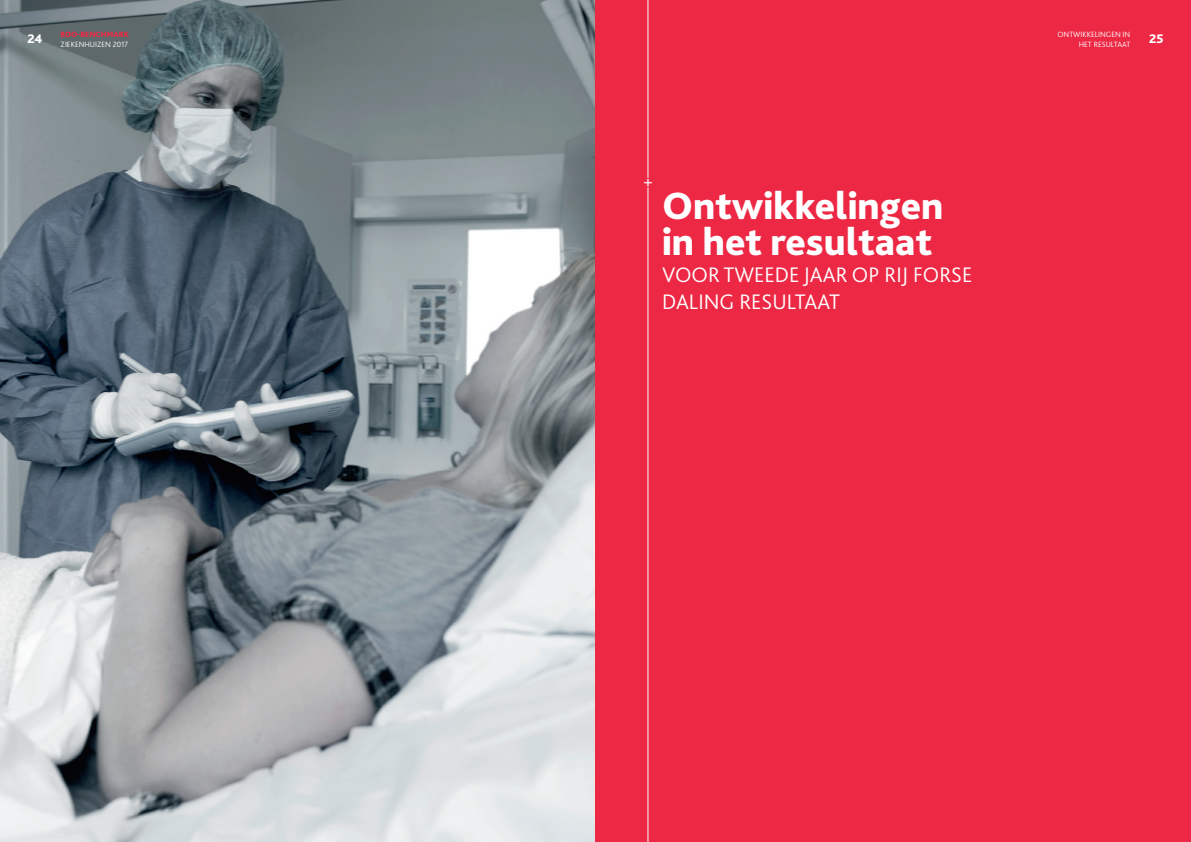
<style>
.page{position:relative;width:1191px;height:842px;background:#fff}
.page>*{position:absolute;margin:0;border:0;box-sizing:border-box;transform-origin:0 0}
._3__Header{font:800 39.9px "Bliss 2";color:#fff}
.Titel{font:300 22px/26.4px "Bliss 2";color:#fff}
.t1{font:800 13px "Bliss 2";color:#fff}
.t2{font:300 8px "Bliss 2";color:#fff}
.t3{font:800 8px "Bliss 2";color:#ed2844}
</style>
<div class="page">
<img style="left:0;top:0;width:595px;height:842px">
<div style="left:595px;top:0;width:596px;height:842px;background:#ed2844"></div>
<hr style="left:648px;top:0;width:1px;height:842px;background:#fff">
<svg style="left:644px;top:178px;width:8px;height:10px"></svg>
<p class="t3" style="left:61px;top:29px;width:70px">BDO-BENCHMARK</p>
<p class="t2" style="left:61px;top:39px;width:69px">ZIEKENHUIZEN 2017</p>
<p class="t2" style="left:1057px;top:30px;width:74px">ONTWIKKELINGEN IN</p>
<p class="t2" style="left:1078px;top:39px;width:53px">HET RESULTAAT</p>
<p class="t1" style="left:27px;top:31px;width:17px">24</p>
<p class="t1" style="left:1149px;top:31px;width:16px">25</p>
<p class="_3__Header" style="left:662px;top:181px;width:283px">Ontwikkelingen</p>
<p class="_3__Header" style="left:662px;top:217px;width:271px">in het resultaat</p>
<p class="Titel" style="left:662px;top:261px;width:312px">VOOR TWEEDE JAAR OP RIJ FORSE<br>DALING RESULTAAT</p>
</div>
